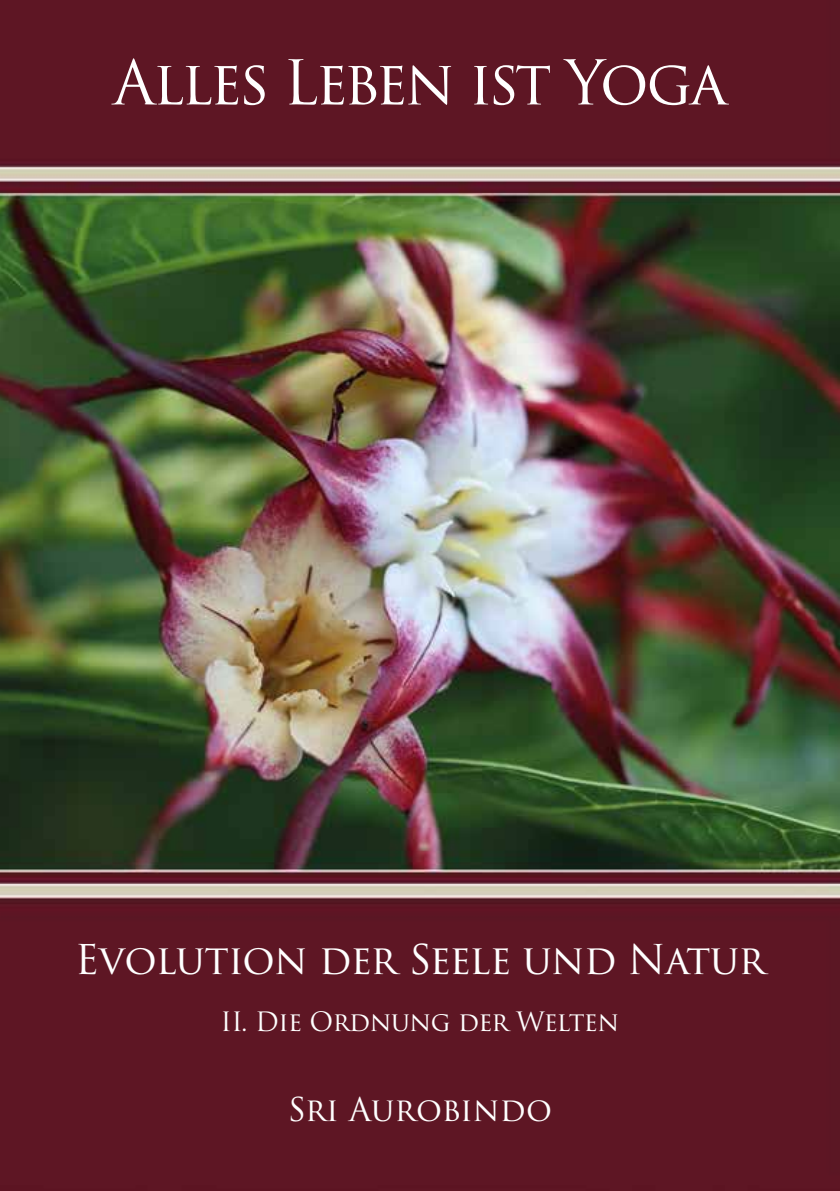
<style>
.page{position:relative;width:840px;height:1191px;background:#fff}
.page>*{position:absolute;margin:0;border:0;box-sizing:border-box;transform-origin:0 0}
.t1{font:60px "Trajan Pro 3";letter-spacing:-.05em;color:#fff}
.t2{font:40px "Trajan Pro 3";letter-spacing:-.025em;color:#fff}
.t3{font:32px "Trajan Pro 3";letter-spacing:-.005em;color:#fff}
.t4{font:26px "Trajan Pro 3";letter-spacing:-.025em;color:#fff}
</style>
<div class="page">
<img style="left:0;top:0;width:839px;height:1191px">
<h1 class="t1" style="left:113px;top:41px;width:615px">Alles Leben ist Yoga</h1>
<p class="t2" style="left:75px;top:932px;width:691px">Evolution der Seele und Natur</p>
<p class="t4" style="left:220px;top:1003px;width:400px">II. Die Ordnung der Welten</p>
<p class="t3" style="left:288px;top:1087px;width:265px">Sri Aurobindo</p>
</div>
